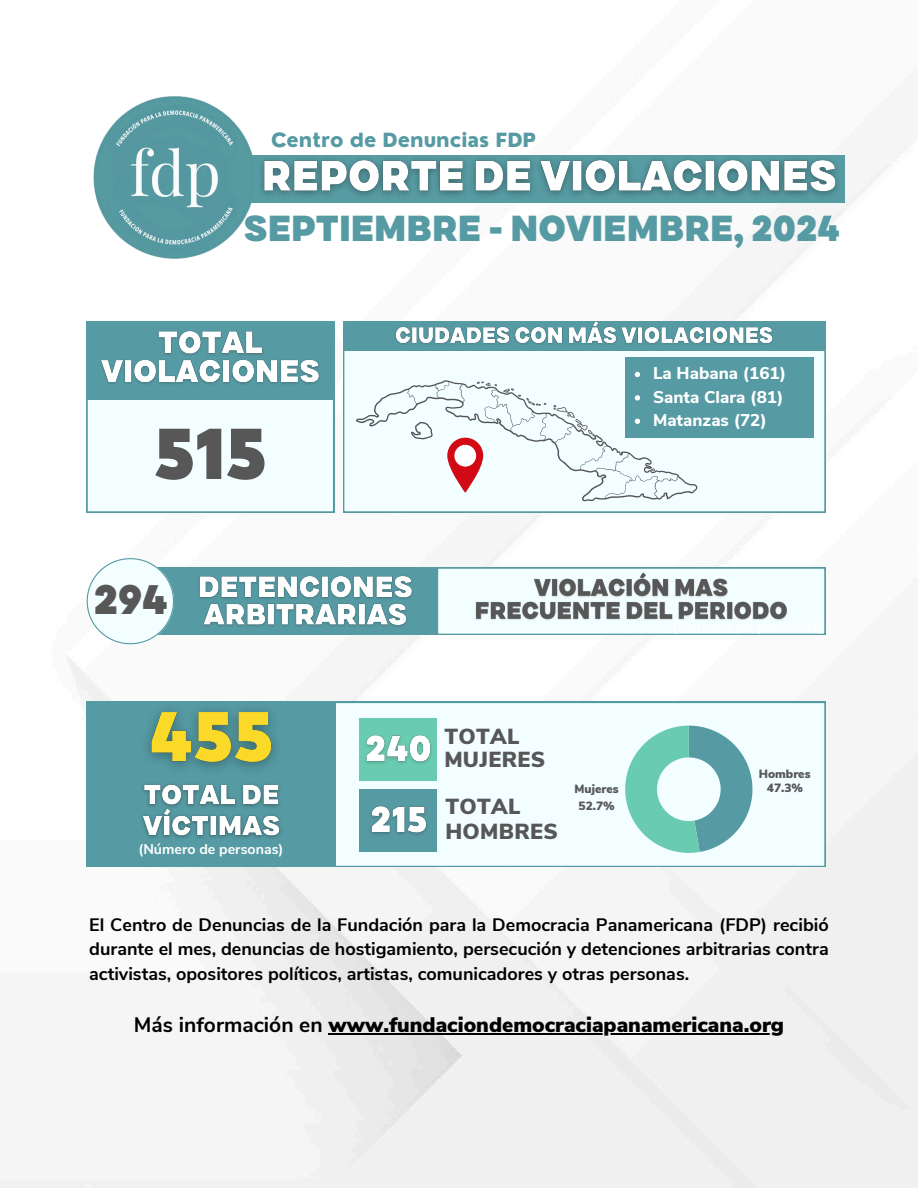
<style>
.page{position:relative;width:918px;height:1188px;background:#fff}
.page>*{position:absolute;margin:0;border:0;box-sizing:border-box;transform-origin:0 0}
.t1{font:71.85px "Gersy";color:#575757}
.t2{font:41.25px "Gersy";color:#575757}
.t3{font:36.15px "Gersy";color:#569aa3}
.t4{font:900 21.75px/23.4px "Nunito Sans";letter-spacing:.015em;color:#575757}
.t5{font:900 21px "Nunito Sans";color:#010101}
.t6{font:800 19.05px "Nourd";color:#569aa3}
.t7{font:700 18px/24.8px "Nunito Sans";color:#010101;text-align:justify}
.t8{font:800 16.95px "Nunito Sans";color:#fff}
.t9{font:700 14.1px "Nunito Sans";color:#fff}
.t10{font:900 12px/16.4px "Nunito Sans";color:#575757;text-align:center}
.s1{font-weight:700}
</style>
<div class="page">
<img style="left:0;top:145px;width:918px;height:1043px">
<img style="left:254px;top:150px;width:594px;height:54px">
<img style="left:87px;top:96px;width:167px;height:168px">
<div style="left:87px;top:400px;width:247px;height:112px;background:#f2feff"></div>
<div style="left:87px;top:321px;width:247px;height:79px;background:#569aa3"></div>
<img style="left:101px;top:331px;width:218px;height:53px">
<svg style="left:437px;top:568px;width:388px;height:67px"></svg>
<div style="left:343px;top:351px;width:482px;height:161px;background:#f2feff"></div>
<div style="left:626px;top:357px;width:188px;height:81px;background:#569aa3"></div>
<div style="left:343px;top:321px;width:482px;height:30px;background:#569aa3"></div>
<hr style="left:328px;top:1034px;width:456px;height:1px;background:#010101">
<svg style="left:355px;top:372px;width:342px;height:129px"></svg>
<img style="left:391px;top:318px;width:387px;height:26px">
<div style="left:145px;top:568px;width:292px;height:67px;background:#569aa3"></div>
<svg style="left:87px;top:558px;width:87px;height:86px"></svg>
<img style="left:199px;top:575px;width:213px;height:51px">
<div style="left:336px;top:702px;width:489px;height:165px;background:#f2feff"></div>
<div style="left:87px;top:701px;width:249px;height:166px;background:#569aa3"></div>
<div style="left:359px;top:718px;width:78px;height:63px;background:#69cbb0"></div>
<div style="left:359px;top:789px;width:78px;height:63px;background:#569aa3"></div>
<svg style="left:625px;top:726px;width:127px;height:127px"></svg>
<img style="left:366px;top:735px;width:65px;height:29px">
<img style="left:371px;top:806px;width:56px;height:29px">
<img style="left:133px;top:697px;width:157px;height:72px">
<img style="left:142px;top:784px;width:139px;height:54px">
<img style="left:472px;top:568px;width:319px;height:56px">
<h3 class="t6" style="left:271px;top:128px;width:267px">Centro de Denuncias FDP</h3>
<p class="t3" style="left:244px;top:213px;width:598px">SEPTIEMBRE - NOVIEMBRE, 2024</p>
<p class="t1" style="left:154px;top:423px;width:114px">515</p>
<p class="t2" style="left:94px;top:582px;width:76px">294</p>
<h6 class="t9" style="left:138px;top:839px;width:147px">(Número de personas)</h6>
<p class="t8" style="left:653px;top:362px;width:135px">La Habana (161)</p>
<p class="t8" style="left:653px;top:386px;width:132px">Santa Clara (81)</p>
<p class="t8" style="left:653px;top:409px;width:115px">Matanzas (72)</p>
<p class="t4" style="left:444px;top:725px;width:102px">TOTAL<br>MUJERES</p>
<h6 class="t4" style="left:445px;top:795px;width:114px;line-height:24.5px">TOTAL<br>HOMBRES</h6>
<p class="t10" style="left:574px;top:781px;width:46px">Mujeres<br>52.7%</p>
<p class="t10" style="left:759px;top:767px;width:53px;line-height:14.4px">Hombres<br>47.3%</p>
<h1 class="t7" style="left:89px;top:912px;width:741px">El Centro de Denuncias de la Fundación para la Democracia Panamericana (FDP) recibió durante el mes, denuncias de hostigamiento, persecución y detenciones arbitrarias contra activistas, opositores políticos, artistas, comunicadores y otras personas.</h1>
<p class="t5" style="left:134px;top:1011px;width:652px"><span class="s1">Más información en</span> www.fundaciondemocraciapanamericana.org</p>
</div>
